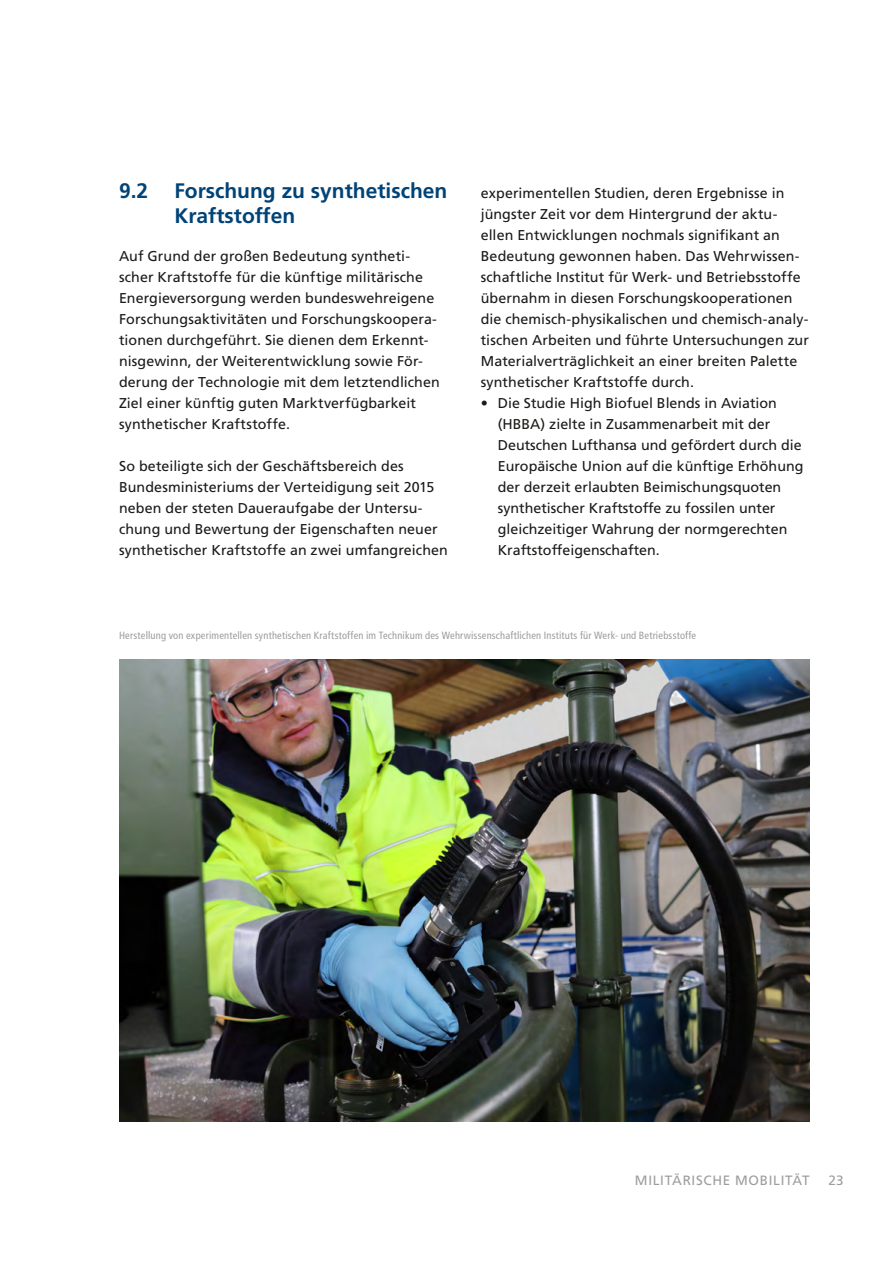
<style>
.page{position:relative;width:893px;height:1263px;background:#fff}
.page>*{position:absolute;margin:0;border:0;box-sizing:border-box;transform-origin:0 0}
.t1{font:700 21px/25.5px "Frutiger LT Std";color:#004377}
.Grundtext_Inhalt{font:14.25px/21px "Frutiger LT Std";letter-spacing:.005em;color:#1a1a18}
.t2{font:13.5px "Frutiger LT Std";letter-spacing:.05em;color:#9c9d9d}
.Bildunterschrift___T{font:condensed 10.5px "Frutiger LT Std";letter-spacing:.015em;color:#9c9d9d}
</style>
<div class="page">
<img style="left:119px;top:660px;width:691px;height:462px">
<p class="t1" style="left:174px;top:178px;width:274px;text-indent:-55px">9.2 Forschung zu synthetischen<br>Kraftstoffen</p>
<p class="Grundtext_Inhalt" style="left:119px;top:245px;width:322px">Auf Grund der großen Bedeutung syntheti&shy;scher Kraftstoffe für die künftige militärische Energieversorgung werden bundeswehreigene Forschungsaktivitäten und Forschungskoopera&shy;tionen durchgeführt. Sie dienen dem Erkennt&shy;nisgewinn, der Weiterentwicklung sowie För&shy;derung der Technologie mit dem letztendlichen Ziel einer künftig guten Marktverfügbarkeit synthetischer Kraftstoffe.</p>
<p class="Grundtext_Inhalt" style="left:119px;top:455px;width:330px">So beteiligte sich der Geschäftsbereich des Bundesministeriums der Verteidigung seit 2015 neben der steten Daueraufgabe der Untersu&shy;chung und Bewertung der Eigenschaften neuer synthetischer Kraftstoffe an zwei umfangreichen</p>
<p class="Grundtext_Inhalt" style="left:481px;top:182px;width:330px">experimentellen Studien, deren Ergebnisse in jüngster Zeit vor dem Hintergrund der aktu&shy;ellen Entwicklungen nochmals signifikant an Bedeutung gewonnen haben. Das Wehrwissen&shy;schaftliche Institut für Werk- und Betriebsstoffe übernahm in diesen Forschungskooperationen die chemisch-physikalischen und chemisch-analy&shy;tischen Arbeiten und führte Untersuchungen zur Materialverträglichkeit an einer breiten Palette synthetischer Kraftstoffe durch.</p>
<p class="Grundtext_Inhalt" style="left:498px;top:392px;width:307px;text-indent:-17px">• Die Studie High Biofuel Blends in Aviation (HBBA) zielte in Zusammenarbeit mit der Deutschen Lufthansa und gefördert durch die Europäische Union auf die künftige Erhöhung der derzeit erlaubten Beimischungsquoten synthetischer Kraftstoffe zu fossilen unter gleichzeitiger Wahrung der normgerechten Kraftstoffeigenschaften.</p>
<p class="Bildunterschrift___T" style="left:119px;top:629px;width:579px">Herstellung von experimentellen synthetischen Kraftstoffen im Technikum des Wehrwissenschaftlichen Instituts für Werk- und Betriebsstoffe</p>
<p class="t2" style="left:635px;top:1172px;width:176px">MILITÄRISCHE MOBILITÄT</p>
<p class="t2" style="left:829px;top:1172px;width:17px">23</p>
</div>
